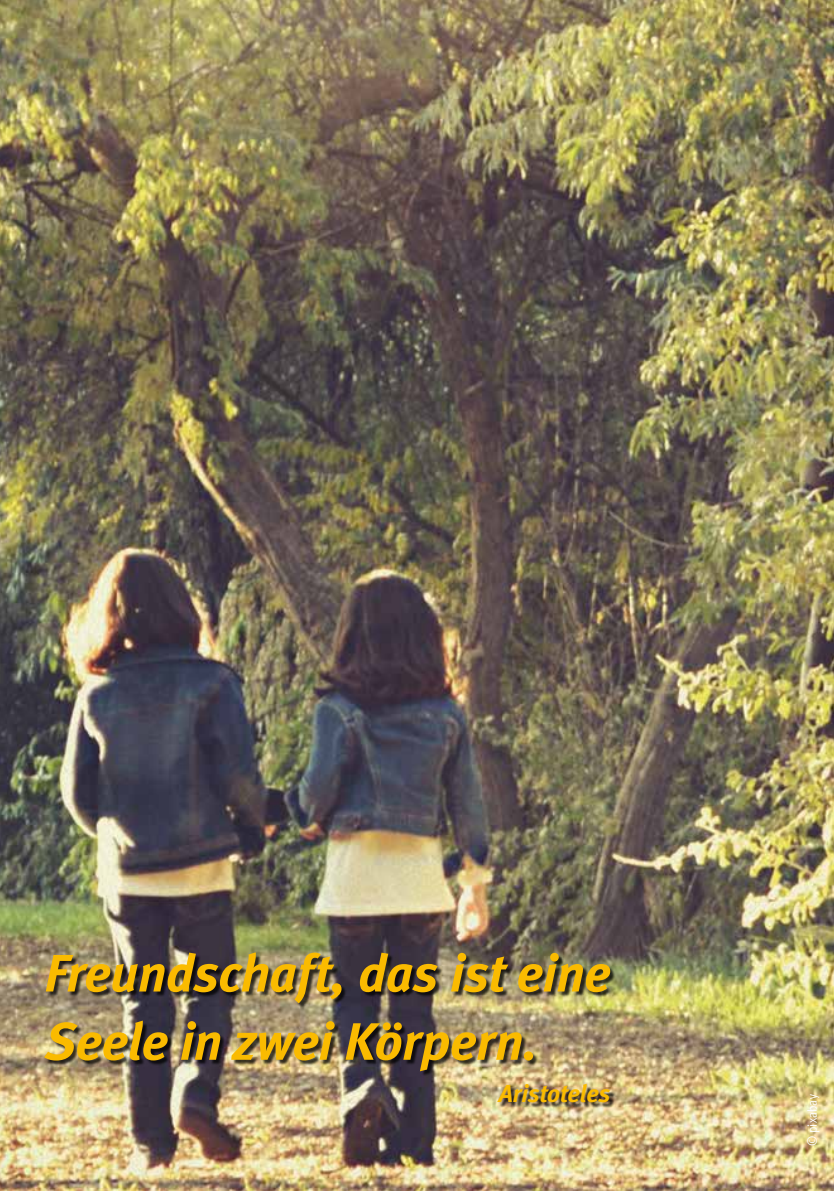
<style>
.page{position:relative;width:834px;height:1191px;background:#fff}
.page>*{position:absolute;margin:0;border:0;box-sizing:border-box;transform-origin:0 0}
.t1{font:italic 700 52.5px/68.2px "Meta";letter-spacing:-.01em;color:#fabb00}
.t2{font:italic 700 24.5px "Meta";letter-spacing:-.005em;color:#fabb00}
.t3{font:13.12px "Meta Cond Normal";letter-spacing:.01em;color:#fff}
</style>
<div class="page">
<img style="left:0;top:0;width:833px;height:1191px">
<div style="left:46px;top:954px;width:570px;height:154px;background:#000;opacity:.75"></div>
<p class="t1" style="left:45px;top:937px;width:567px">Freundschaft, das ist eine<br>Seele in zwei Körpern.</p>
<p class="t2" style="left:498px;top:1077px;width:113px">Aristoteles</p>
<p class="t3" style="left:804px;top:1146px;width:53px;rotate:-90deg">© pixabay</p>
</div>
